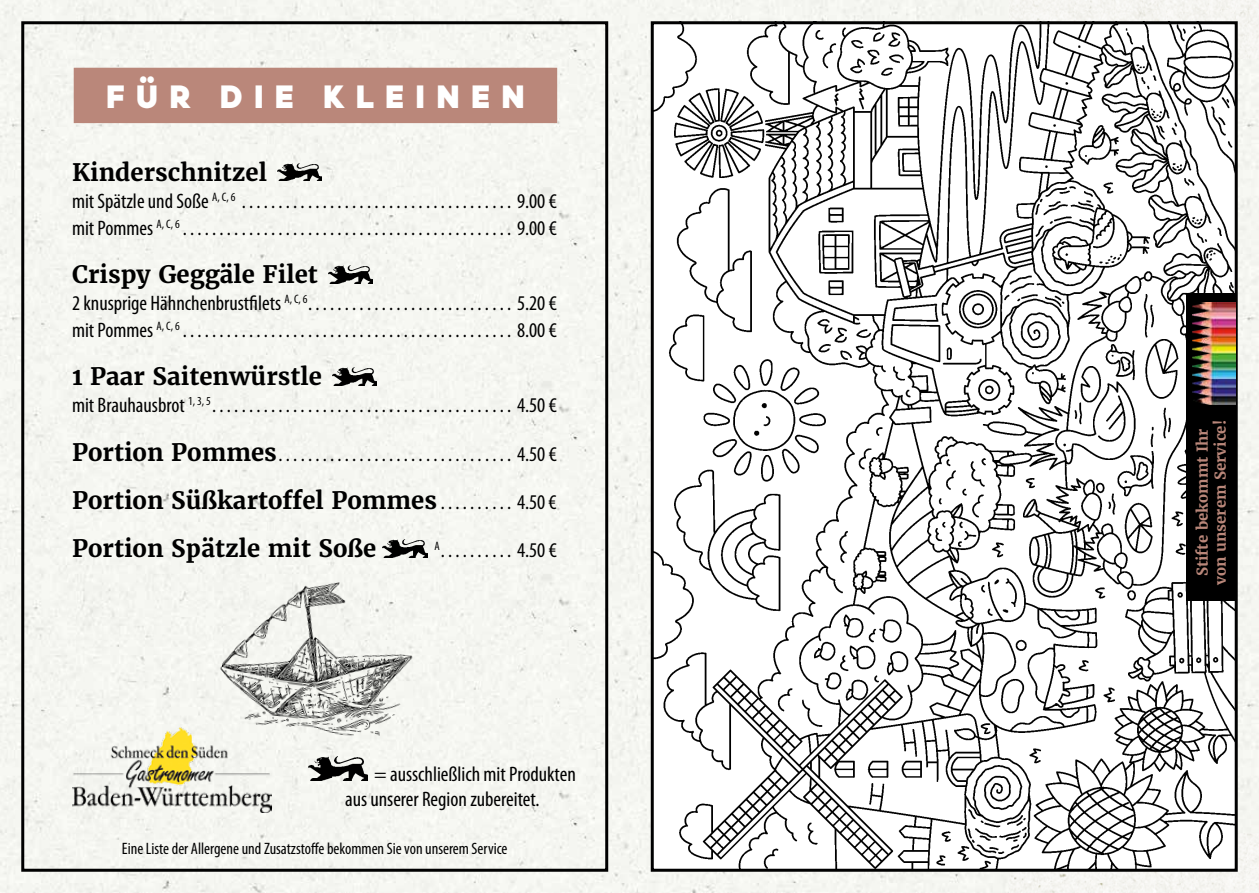
<style>
.page{position:relative;width:1259px;height:893px;background:#f5f6f1}
.page>*{position:absolute;margin:0;border:0;box-sizing:border-box;transform-origin:0 0}
.t1{font:900 39px "Grold";letter-spacing:.275em;color:#fff}
.t2{font:700 24px/48.3px "Merriweather";color:#000}
.t3{font:condensed 21px/27px "Myriad Pro";color:#000}
.t4{font:condensed 16.5px "Myriad Pro";color:#000}
.t5{font:700 15px/18px "Merriweather";color:#ba877a;text-align:center}
.s1{font-family:"Merriweather";font-weight:700;font-stretch:normal;font-size:24px}
.s2{font-family:"Myriad Pro";font-weight:400;font-stretch:condensed;font-size:21px}
</style>
<div class="page">
<div style="left:21px;top:21px;width:587px;height:851px;border:3px solid #000"></div>
<img style="left:278px;top:163px;width:44px;height:18px">
<img style="left:329px;top:265px;width:44px;height:18px">
<img style="left:333px;top:368px;width:44px;height:17px">
<img style="left:211px;top:538px;width:231px;height:208px">
<img style="left:309px;top:757px;width:59px;height:24px">
<img style="left:72px;top:727px;width:200px;height:86px">
<div style="left:74px;top:68px;width:483px;height:55px;background:#ba877a"></div>
<img style="left:653px;top:21px;width:582px;height:849px">
<div style="left:1186px;top:293px;width:49px;height:307px;background:#000"></div>
<img style="left:1192px;top:302px;width:43px;height:103px">
<h1 class="t1" style="left:106px;top:73px;width:421px">FÜR DIE KLEINEN</h1>
<p class="t2" style="left:72px;top:148px;width:196px">Kinderschnitzel</p>
<p class="t3" style="left:72px;top:188px;width:486px">mit Spätzle und Soße <sup>A,</sup> <sup>C,</sup> <sup>6</sup> . . . . . . . . . . . . . . . . . . . . . . . . . . . . . . . . . . . . . 9.00 € mit Pommes <sup>A,</sup> <sup>C,</sup> <sup>6</sup> . . . . . . . . . . . . . . . . . . . . . . . . . . . . . . . . . . . . . . . . . . . . . 9.00 €</p>
<p class="t2" style="left:72px;top:250px;width:247px">Crispy Geggäle Filet</p>
<p class="t3" style="left:72px;top:290px;width:486px">2 knusprige Hähnchenbrustfilets <sup>A,</sup> <sup>C,</sup> <sup>6</sup> . . . . . . . . . . . . . . . . . . . . . . . . . . . . 5.20 € mit Pommes <sup>A,</sup> <sup>C,</sup> <sup>6</sup> . . . . . . . . . . . . . . . . . . . . . . . . . . . . . . . . . . . . . . . . . . . . . 8.00 €</p>
<p class="t2" style="left:72px;top:353px;width:251px">1 Paar Saitenwürstle</p>
<p class="t3" style="left:72px;top:392px;width:486px">mit Brauhausbrot <sup>1,</sup> <sup>3,</sup> <sup>5</sup> . . . . . . . . . . . . . . . . . . . . . . . . . . . . . . . . . . . . . . . . . 4.50 €</p>
<p class="t3" style="left:72px;top:441px;width:486px"><span class="s1">Portion Pommes</span> . . . . . . . . . . . . . . . . . . . . . . . . . . . . . . . . 4.50 €</p>
<p class="t2" style="left:72px;top:476px;width:486px">Portion Süßkartoffel Pommes <span class="s2">. . . . . . . . . . 4.50 €<br></span>Portion Spätzle mit Soße</p>
<p class="t3" style="left:434px;top:537px;width:124px"><sup>A</sup> . . . . . . . . . . 4.50 €</p>
<p class="t3" style="left:345px;top:762px;width:232px;line-height:25.2px;text-indent:29px">= ausschließlich mit Produkten aus unserer Region zubereitet.</p>
<p class="t4" style="left:122px;top:839px;width:387px">Eine Liste der Allergene und Zusatzstoffe bekommen Sie von unserem Service</p>
<p class="t5" style="left:1193px;top:585px;width:166px;rotate:-90deg">Stifte bekommt Ihr von unserem Service!</p>
</div>
